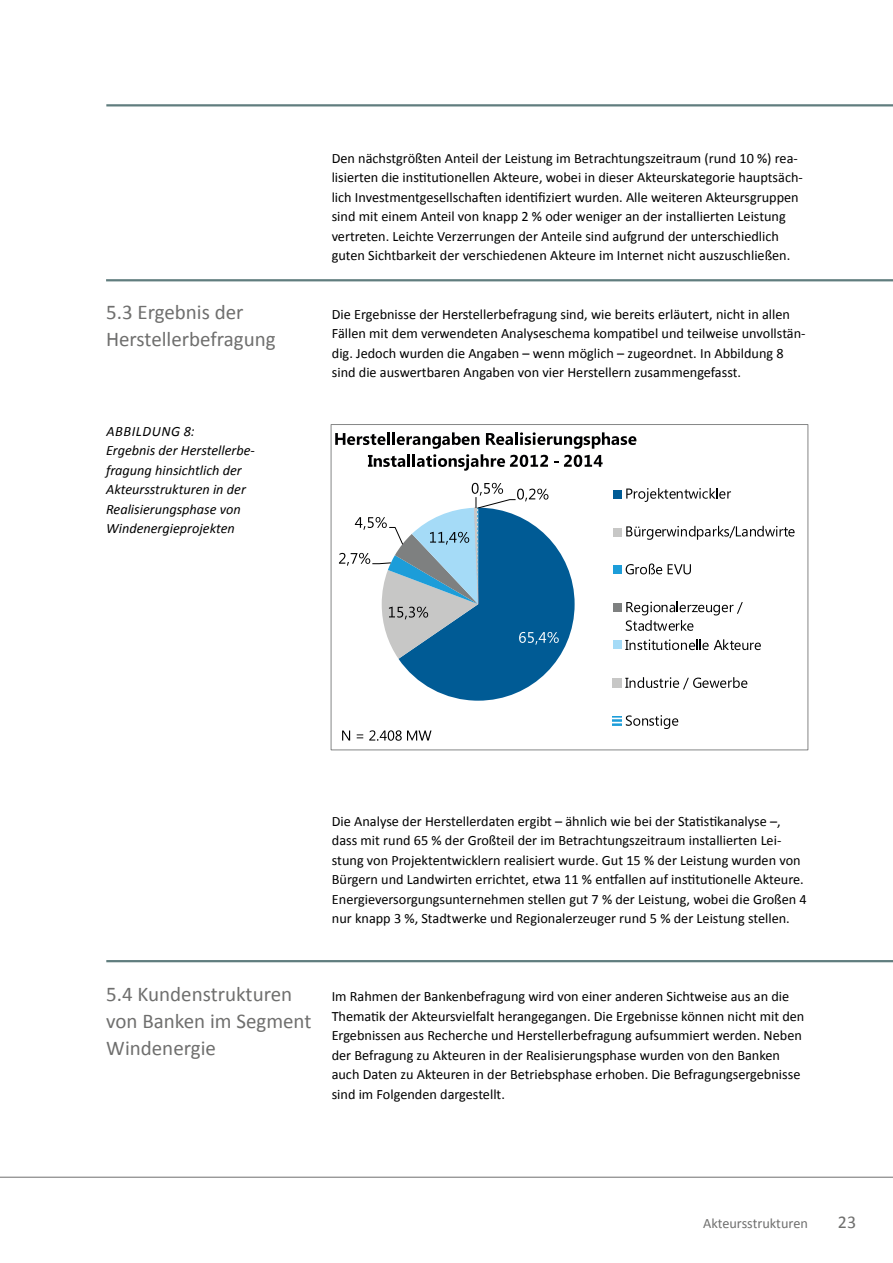
<style>
.page{position:relative;width:893px;height:1263px;background:#fff}
.page>*{position:absolute;margin:0;border:0;box-sizing:border-box;transform-origin:0 0}
.t1{font:21px/27px "Calibri";color:#6f6f6e}
.t2{font:18px "Calibri";color:#6f6f6e}
.t3{font:14.25px/19.5px "Calibri";color:#000}
.t4{font:italic 14.25px/19.5px "Calibri";color:#000}
.t5{font:14.25px "Calibri";color:#6f6f6e}
</style>
<div class="page">
<hr style="left:0;top:1177px;width:893px;height:1px;background:#6f6f6e">
<hr style="left:106px;top:104px;width:787px;height:2px;background:#607d7e">
<hr style="left:106px;top:279px;width:787px;height:2px;background:#607d7e">
<svg style="left:339px;top:483px;width:236px;height:218px"></svg>
<svg style="left:335px;top:432px;width:301px;height:39px"></svg>
<div style="left:613px;top:490px;width:8px;height:8px;background:#005b95"></div>
<svg style="left:626px;top:488px;width:105px;height:14px"></svg>
<div style="left:613px;top:528px;width:8px;height:8px;background:#c7c7c6"></div>
<svg style="left:626px;top:526px;width:169px;height:14px"></svg>
<div style="left:613px;top:566px;width:8px;height:8px;background:#1c9dd9"></div>
<svg style="left:626px;top:563px;width:36px;height:11px"></svg>
<svg style="left:668px;top:564px;width:23px;height:10px"></svg>
<div style="left:613px;top:603px;width:8px;height:8px;background:#7e8080"></div>
<svg style="left:626px;top:601px;width:117px;height:30px"></svg>
<div style="left:613px;top:641px;width:8px;height:8px;background:#a5dbf7"></div>
<svg style="left:625px;top:639px;width:136px;height:11px"></svg>
<div style="left:613px;top:679px;width:8px;height:8px;background:#c7c7c6"></div>
<svg style="left:625px;top:677px;width:122px;height:12px"></svg>
<svg style="left:613px;top:717px;width:8px;height:8px"></svg>
<svg style="left:626px;top:715px;width:52px;height:14px"></svg>
<div style="left:331px;top:424px;width:477px;height:326px;border:1px solid #858686"></div>
<svg style="left:342px;top:730px;width:8px;height:10px"></svg>
<svg style="left:357px;top:734px;width:6px;height:4px"></svg>
<svg style="left:369px;top:730px;width:62px;height:11px"></svg>
<hr style="left:106px;top:960px;width:787px;height:2px;background:#607d7e">
<h1 class="t1" style="left:106px;top:298px;width:171px">5.3 Ergebnis der<br>Herstellerbefragung</h1>
<p class="t4" style="left:106px;top:421px;width:150px;text-indent:78px">8:<br>Ergebnis der Herstellerbe&shy;fragung hinsichtlich der<br>Akteursstrukturen in der<br>Realisierungsphase von<br>Windenergieprojekten</p>
<p class="t4" style="left:106px;top:421px;width:18px">Abbildung</p>
<p class="t3" style="left:332px;top:148px;width:473px">Den nächstgrößten Anteil der Leistung im Betrachtungszeitraum (rund 10 %) rea&shy;lisierten die institutionellen Akteure, wobei in dieser Akteurskategorie hauptsäch&shy;lich Investmentgesellschaften identifiziert wurden. Alle weiteren Akteursgruppen sind mit einem Anteil von knapp 2 % oder weniger an der installierten Leistung vertreten. Leichte Verzerrungen der Anteile sind aufgrund der unterschiedlich guten Sichtbarkeit der verschiedenen Akteure im Internet nicht auszuschließen.</p>
<p class="t3" style="left:332px;top:304px;width:475px">Die Ergebnisse der Herstellerbefragung sind, wie bereits erläutert, nicht in allen Fällen mit dem verwendeten Analyseschema kompatibel und teilweise unvollstän&shy;dig. Jedoch wurden die Angaben – wenn möglich – zugeordnet. In Abbildung 8 sind die auswertbaren Angaben von vier Herstellern zusammengefasst.</p>
<p class="t3" style="left:332px;top:811px;width:476px">Die Analyse der Herstellerdaten ergibt – ähnlich wie bei der Statistikanalyse –, dass mit rund 65 % der Großteil der im Betrachtungszeitraum installierten Lei&shy;stung von Projektentwicklern realisiert wurde. Gut 15 % der Leistung wurden von Bürgern und Landwirten errichtet, etwa 11 % entfallen auf institutionelle Akteure.<br>Energieversorgungsunternehmen stellen gut 7 % der Leistung, wobei die Großen 4 nur knapp 3 %, Stadtwerke und Regionalerzeuger rund 5 % der Leistung stellen.</p>
<h1 class="t1" style="left:106px;top:981px;width:207px">5.4 Kundenstrukturen von Banken im Segment<br>Windenergie</h1>
<p class="t3" style="left:332px;top:987px;width:474px">Im Rahmen der Bankenbefragung wird von einer anderen Sichtweise aus an die Thematik der Akteursvielfalt herangegangen. Die Ergebnisse können nicht mit den Ergebnissen aus Recherche und Herstellerbefragung aufsummiert werden. Neben der Befragung zu Akteuren in der Realisierungsphase wurden von den Banken auch Daten zu Akteuren in der Betriebsphase erhoben. Die Befragungsergebnisse sind im Folgenden dargestellt.</p>
<p class="t5" style="left:703px;top:1214px;width:106px">Akteursstrukturen</p>
<p class="t2" style="left:838px;top:1210px;width:20px">23</p>
</div>
